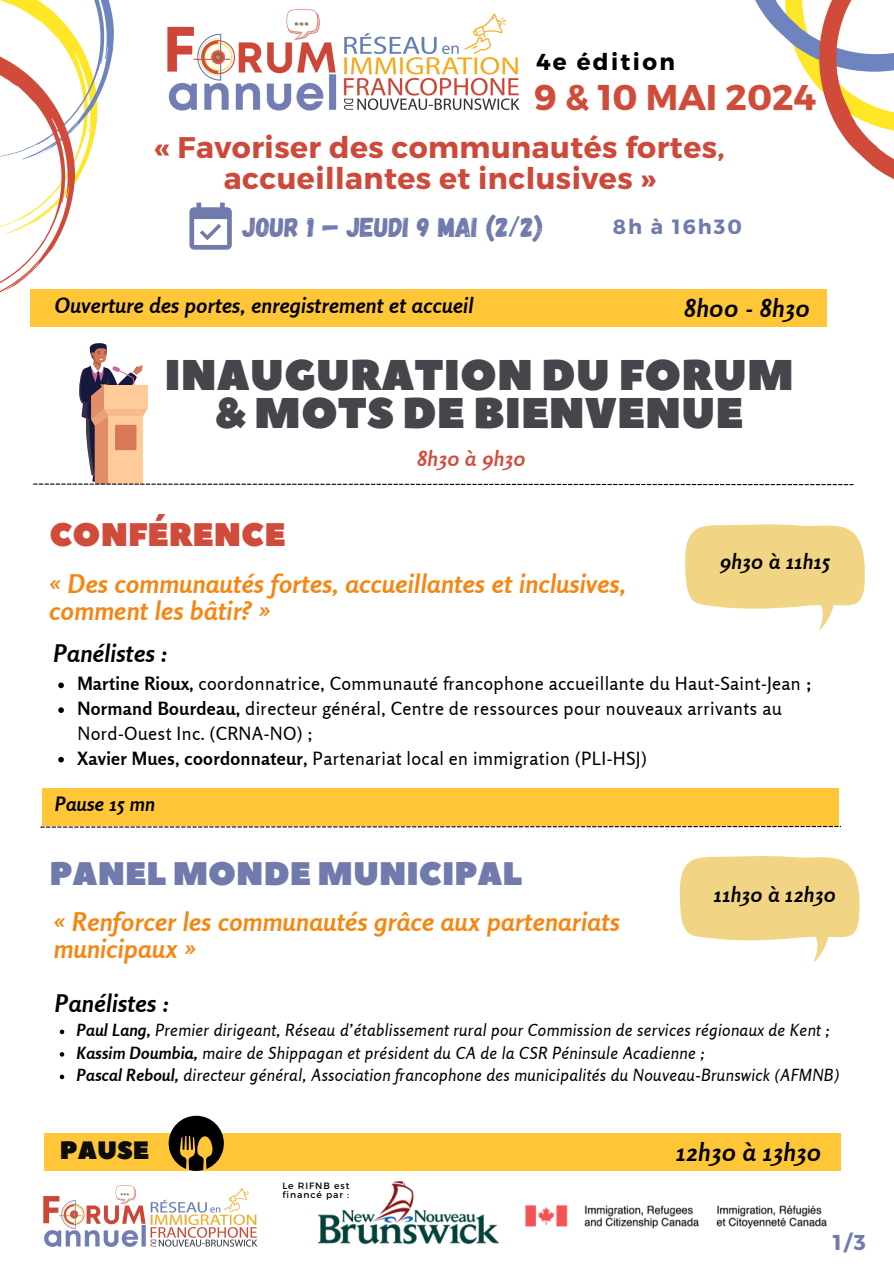
<style>
.page{position:relative;width:894px;height:1264px;background:#fff}
.page>*{position:absolute;margin:0;border:0;box-sizing:border-box;transform-origin:0 0}
.t1{font:42.9px/38.5px "Peace Sans";color:#45454b;text-align:center}
.t2{font:700 35.7px "Montserrat";color:#d04b3a}
.t3{font:32.55px "Peace Sans";color:#707aac}
.t4{font:32.55px "Peace Sans";color:#d04b3a}
.t5{font:700 29.85px/31.2px "Montserrat";letter-spacing:.015em;color:#cd493a;text-align:center}
.t6{font:27.3px "Gagalin";color:#707aac}
.t7{font:italic 700 25.65px/27px "Rosario";letter-spacing:.02em;color:#f58611}
.t8{font:25.05px "Peace Sans";color:#0d0c0d}
.t9{font:italic 700 24.9px "Rosario";letter-spacing:.02em;color:#000}
.t10{font:italic 700 24.15px "Rosario";letter-spacing:.02em;color:#000}
.t11{font:700 23.1px "Montserrat";letter-spacing:.1em;color:#000}
.t12{font:700 21.45px "Montserrat";color:#707aac}
.t13{font:italic 700 21.15px "Rosario";letter-spacing:.02em;color:#000}
.t14{font:italic 700 21px "Rosario";letter-spacing:.02em;color:#000}
.t15{font:italic 700 21px "Rosario";letter-spacing:.02em;color:#d24c3b}
.t16{font:700 20.55px "Montserrat";letter-spacing:.1em;color:#707aac}
.t17{font:italic 700 19.65px "Rosario";letter-spacing:.02em;color:#000}
.t18{font:18.15px/24.8px "Rosario";letter-spacing:.02em;color:#000}
.t19{font:italic 16.65px "Rosario";letter-spacing:.02em;color:#000}
.t20{font:9.15px/9px "Montserrat";letter-spacing:.1em;color:#000}
.s1{font-weight:700}
</style>
<div class="page">
<img style="left:43px;top:1185px;width:215px;height:62px">
<div style="left:43px;top:788px;width:796px;height:37px;background:#ffc638"></div>
<div style="left:45px;top:1133px;width:795px;height:38px;background:#ffc638"></div>
<svg style="left:33px;top:343px;width:820px;height:142px"></svg>
<svg style="left:40px;top:826px;width:800px;height:1px"></svg>
<img style="left:525px;top:1205px;width:301px;height:24px">
<svg style="left:60px;top:1029px;width:4px;height:5px"></svg>
<svg style="left:60px;top:1052px;width:4px;height:4px"></svg>
<svg style="left:60px;top:1074px;width:4px;height:5px"></svg>
<img style="left:167px;top:9px;width:353px;height:102px">
<svg style="left:0;top:0;width:114px;height:294px"></svg>
<svg style="left:679px;top:856px;width:180px;height:106px"></svg>
<img style="left:318px;top:1181px;width:182px;height:64px">
<svg style="left:58px;top:682px;width:6px;height:6px"></svg>
<svg style="left:58px;top:707px;width:6px;height:6px"></svg>
<svg style="left:58px;top:756px;width:6px;height:6px"></svg>
<svg style="left:685px;top:524px;width:180px;height:107px"></svg>
<div style="left:30px;top:289px;width:796px;height:37px;background:#ffc638"></div>
<svg style="left:169px;top:1115px;width:55px;height:55px"></svg>
<svg style="left:755px;top:0;width:138px;height:179px"></svg>
<svg style="left:189px;top:202px;width:43px;height:48px"></svg>
<h2 class="t11" style="left:536px;top:46px;width:140px">4e édition</h2>
<h4 class="t2" style="left:534px;top:74px;width:283px">9 &amp; 10 MAI 2024</h4>
<h3 class="t5" style="left:155px;top:130px;width:571px">« Favoriser des communautés fortes, accueillantes et inclusives »</h3>
<p class="t6" style="left:242px;top:209px;width:302px">JOUR 1 — JEUDI 9 MAI (2/2)</p>
<p class="t16" style="left:612px;top:214px;width:131px">8h à 16h30</p>
<p class="t13" style="left:55px;top:293px;width:419px">Ouverture des portes, enregistrement et accueil</p>
<p class="t9" style="left:684px;top:292px;width:127px">8h00 - 8h30</p>
<p class="t1" style="left:164px;top:357px;width:631px">INAUGURATION DU FORUM &amp; MOTS DE BIENVENUE</p>
<p class="t15" style="left:417px;top:445px;width:110px">8h30 à 9h30</p>
<h5 class="t4" style="left:49px;top:513px;width:237px">CONFÉRENCE</h5>
<p class="t7" style="left:49px;top:570px;width:577px">« Des communautés fortes, accueillantes et inclusives, comment les bâtir? »</p>
<h3 class="t14" style="left:719px;top:548px;width:111px">9h30 à 11h15</h3>
<p class="t10" style="left:54px;top:638px;width:115px">Panélistes :</p>
<p class="t18" style="left:77px;top:671px;width:735px"><span class="s1">Martine Rioux,</span> coordonnatrice, Communauté francophone accueillante du Haut-Saint-Jean <span class="s1">;</span></p>
<p class="t18" style="left:77px;top:696px;width:705px"><span class="s1">Normand Bourdeau,</span> directeur général, Centre de ressources pour nouveaux arrivants au<br>Nord-Ouest Inc. (CRNA-NO) ;</p>
<p class="t18" style="left:77px;top:745px;width:570px"><span class="s1">Xavier Mues, coordonnateur,</span> Partenariat local en immigration (PLI-HSJ)</p>
<p class="t17" style="left:55px;top:792px;width:101px">Pause 15 mn</p>
<h1 class="t3" style="left:49px;top:852px;width:474px">PANEL MONDE MUNICIPAL</h1>
<p class="t7" style="left:54px;top:908px;width:567px">« Renforcer les communautés grâce aux partenariats municipaux »</p>
<p class="t14" style="left:713px;top:881px;width:123px">11h30 à 12h30</p>
<p class="t10" style="left:55px;top:988px;width:115px">Panélistes :</p>
<p class="t19" style="left:77px;top:1020px;width:754px"><span class="s1">Paul Lang,</span> Premier dirigeant, Réseau d’établissement rural pour Commission de services régionaux de Kent ;</p>
<p class="t19" style="left:77px;top:1042px;width:629px"><span class="s1">Kassim Doumbia,</span> maire de Shippagan et président du CA de la CSR Péninsule Acadienne ;</p>
<p class="t19" style="left:77px;top:1065px;width:763px"><span class="s1">Pascal Reboul,</span> directeur général, Association francophone des municipalités du Nouveau-Brunswick (AFMNB)</p>
<p class="t8" style="left:60px;top:1133px;width:91px">PAUSE</p>
<p class="t9" style="left:676px;top:1136px;width:147px">12h30 à 13h30</p>
<p class="t20" style="left:282px;top:1180px;width:68px">Le RIFNB est financé par :</p>
<p class="t12" style="left:832px;top:1228px;width:34px">1/3</p>
</div>
